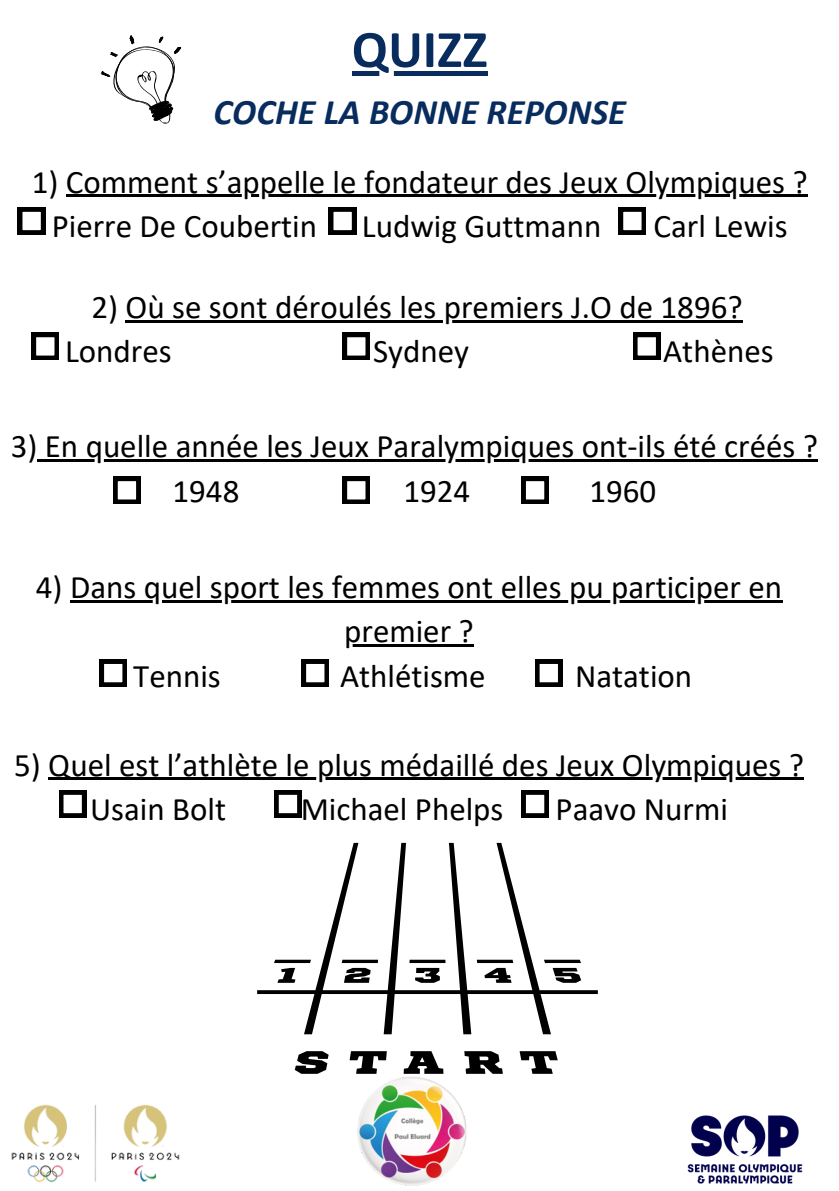
<style>
.page{position:relative;width:839px;height:1191px;background:#fff}
.page>*{position:absolute;margin:0;border:0;box-sizing:border-box;transform-origin:0 0}
.t1{font:700 53px "Calibri";color:#072c5d}
.t2{font:italic 700 36px "Calibri";color:#072c5d}
.t3{font:33px/44.4px "Calibri";color:#000}
</style>
<div class="page">
<hr style="left:352px;top:71px;width:135px;height:4px;background:#072c5d">
<svg style="left:100px;top:35px;width:81px;height:89px"></svg>
<img style="left:687px;top:1115px;width:116px;height:69px">
<img style="left:357px;top:1077px;width:110px;height:109px">
<img style="left:11px;top:1104px;width:169px;height:79px">
<div style="left:18px;top:207px;width:27px;height:28px;background:#000"></div>
<svg style="left:22px;top:211px;width:19px;height:20px"></svg>
<hr style="left:66px;top:195px;width:741px;height:2px;background:#000">
<hr style="left:126px;top:320px;width:616px;height:2px;background:#000">
<hr style="left:48px;top:778px;width:756px;height:2px;background:#000">
<hr style="left:70px;top:600px;width:712px;height:2px;background:#000">
<hr style="left:344px;top:644px;width:130px;height:3px;background:#000">
<hr style="left:37px;top:459px;width:781px;height:2px;background:#000">
<div style="left:342px;top:477px;width:28px;height:27px;background:#000"></div>
<svg style="left:347px;top:481px;width:19px;height:19px"></svg>
<div style="left:329px;top:207px;width:27px;height:28px;background:#000"></div>
<svg style="left:333px;top:211px;width:19px;height:20px"></svg>
<div style="left:618px;top:207px;width:28px;height:28px;background:#000"></div>
<svg style="left:623px;top:211px;width:19px;height:20px"></svg>
<div style="left:342px;top:333px;width:28px;height:27px;background:#000"></div>
<svg style="left:347px;top:337px;width:19px;height:19px"></svg>
<svg style="left:32px;top:333px;width:27px;height:27px"></svg>
<div style="left:113px;top:477px;width:28px;height:27px;background:#000"></div>
<svg style="left:117px;top:481px;width:20px;height:19px"></svg>
<svg style="left:521px;top:477px;width:27px;height:27px"></svg>
<svg style="left:633px;top:333px;width:27px;height:27px"></svg>
<div style="left:521px;top:790px;width:27px;height:28px;background:#000"></div>
<svg style="left:525px;top:794px;width:20px;height:20px"></svg>
<div style="left:274px;top:790px;width:27px;height:28px;background:#000"></div>
<svg style="left:278px;top:794px;width:20px;height:20px"></svg>
<div style="left:100px;top:659px;width:27px;height:28px;background:#000"></div>
<svg style="left:104px;top:664px;width:19px;height:19px"></svg>
<div style="left:301px;top:659px;width:28px;height:28px;background:#000"></div>
<svg style="left:306px;top:664px;width:19px;height:19px"></svg>
<div style="left:535px;top:659px;width:27px;height:28px;background:#000"></div>
<svg style="left:539px;top:664px;width:19px;height:19px"></svg>
<div style="left:59px;top:790px;width:27px;height:28px;background:#000"></div>
<svg style="left:63px;top:794px;width:19px;height:20px"></svg>
<svg style="left:257px;top:843px;width:340px;height:191px"></svg>
<svg style="left:274px;top:960px;width:37px;height:23px"></svg>
<svg style="left:342px;top:960px;width:36px;height:23px"></svg>
<hr style="left:409px;top:960px;width:36px;height:3px;background:#000">
<svg style="left:477px;top:960px;width:36px;height:23px"></svg>
<svg style="left:544px;top:960px;width:37px;height:23px"></svg>
<svg style="left:295px;top:1051px;width:33px;height:23px"></svg>
<svg style="left:349px;top:1051px;width:38px;height:23px"></svg>
<svg style="left:403px;top:1051px;width:40px;height:23px"></svg>
<svg style="left:464px;top:1051px;width:39px;height:23px"></svg>
<svg style="left:519px;top:1051px;width:38px;height:23px"></svg>
<h1 class="t1" style="left:352px;top:27px;width:137px">QUIZZ</h1>
<h1 class="t2" style="left:213px;top:97px;width:414px">COCHE LA BONNE REPONSE</h1>
<p class="t3" style="left:32px;top:162px;width:777px">1) Comment s’appelle le fondateur des Jeux Olympiques ?</p>
<p class="t3" style="left:52px;top:206px;width:267px">Pierre De Coubertin</p>
<p class="t3" style="left:362px;top:206px;width:241px">Ludwig Guttmann</p>
<p class="t3" style="left:653px;top:206px;width:136px">Carl Lewis</p>
<p class="t3" style="left:91px;top:287px;width:652px">2) Où se sont déroulés les premiers J.O de 1896?</p>
<p class="t3" style="left:65px;top:332px;width:108px">Londres</p>
<p class="t3" style="left:373px;top:332px;width:98px">Sydney</p>
<p class="t3" style="left:663px;top:332px;width:112px">Athènes</p>
<p class="t3" style="left:172px;top:427px;width:647px;text-indent:-162px">3) En quelle année les Jeux Paralympiques ont-ils été créés ?<br>1948</p>
<p class="t3" style="left:403px;top:471px;width:68px">1924</p>
<p class="t3" style="left:589px;top:471px;width:68px">1960</p>
<p class="t3" style="left:36px;top:568px;width:747px">4) Dans quel sport les femmes ont elles pu participer en</p>
<p class="t3" style="left:344px;top:612px;width:131px">premier ?</p>
<p class="t3" style="left:133px;top:656px;width:89px">Tennis</p>
<p class="t3" style="left:340px;top:656px;width:147px">Athlétisme</p>
<p class="t3" style="left:575px;top:656px;width:119px">Natation</p>
<p class="t3" style="left:14px;top:745px;width:791px">5) Quel est l’athlète le plus médaillé des Jeux Olympiques ?</p>
<p class="t3" style="left:90px;top:790px;width:137px">Usain Bolt</p>
<p class="t3" style="left:301px;top:790px;width:204px">Michael Phelps</p>
<p class="t3" style="left:555px;top:790px;width:174px">Paavo Nurmi</p>
</div>
